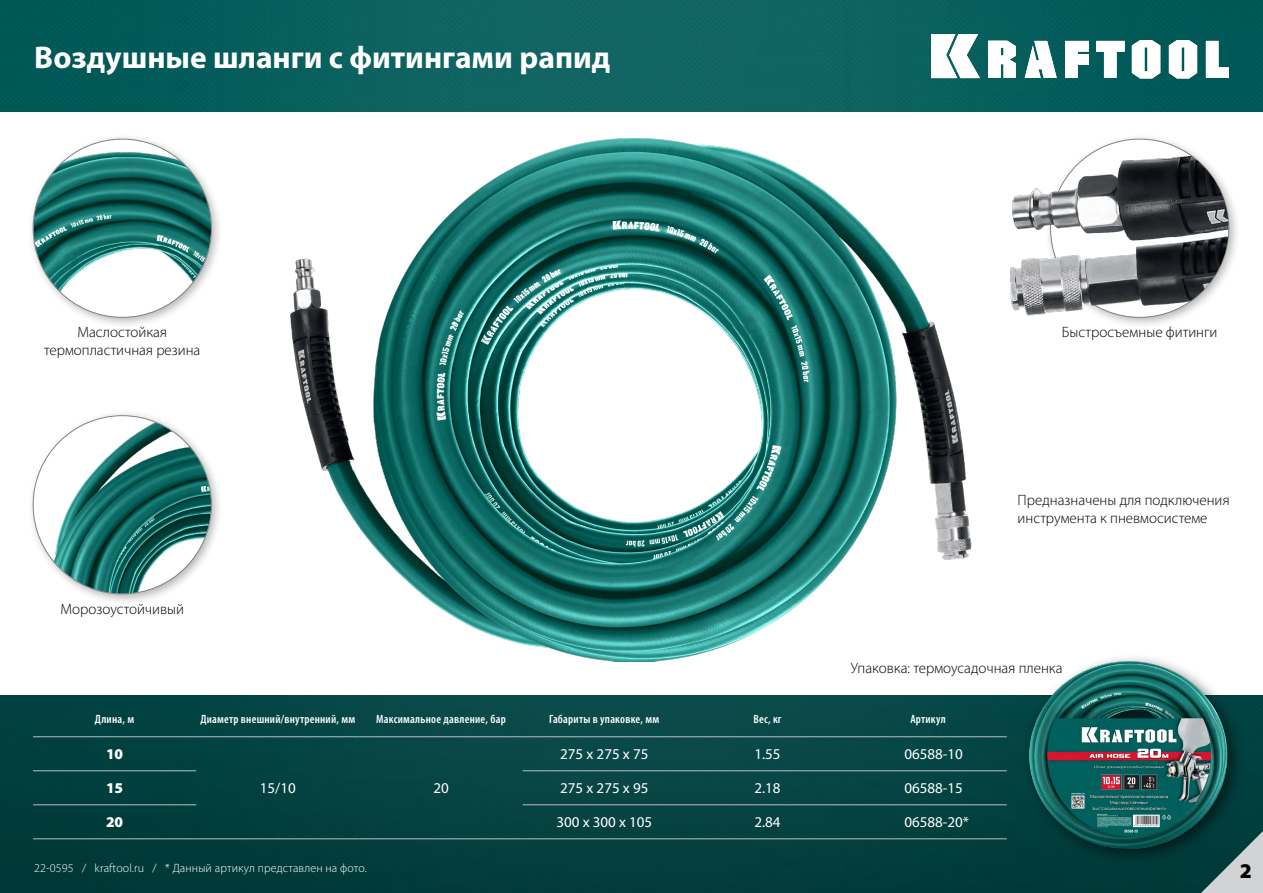
<style>
.page{position:relative;width:1263px;height:893px;background:#fff}
.page>*{position:absolute;margin:0;border:0;box-sizing:border-box;transform-origin:0 0}
.t1{font:700 31.5px "Myriad Pro";color:#fff}
.t2{font:900 21px "Myriad Pro";color:#000}
.t3{font:300 15px/18px "Myriad Pro";color:#000}
.t4{font:15px "Myriad Pro";color:#fff}
.t5{font:900 15px "Myriad Pro";color:#fff}
.t6{font:600 condensed 12px "Myriad Pro";letter-spacing:.02em;color:#fff}
.t7{font:300 12px "Myriad Pro";letter-spacing:.01em;color:#fff}
</style>
<div class="page">
<img style="left:291px;top:139px;width:680px;height:523px">
<div style="left:0;top:695px;width:1263px;height:198px;background:#044140"></div>
<div style="left:1020px;top:653px;width:225px;height:214px;background:#000;opacity:.55"></div>
<img style="left:1029px;top:662px;width:200px;height:188px">
<hr style="left:33px;top:838px;width:163px;height:1px;background:#bcbec0">
<hr style="left:196px;top:838px;width:163px;height:1px;background:#bcbec0">
<hr style="left:359px;top:838px;width:164px;height:1px;background:#bcbec0">
<hr style="left:523px;top:838px;width:163px;height:1px;background:#bcbec0">
<hr style="left:686px;top:838px;width:163px;height:1px;background:#bcbec0">
<hr style="left:849px;top:838px;width:158px;height:1px;background:#bcbec0">
<hr style="left:33px;top:736px;width:163px;height:1px;background:#bcbec0">
<hr style="left:196px;top:736px;width:163px;height:1px;background:#bcbec0">
<hr style="left:359px;top:736px;width:164px;height:1px;background:#bcbec0">
<hr style="left:523px;top:736px;width:163px;height:1px;background:#bcbec0">
<hr style="left:686px;top:736px;width:163px;height:1px;background:#bcbec0">
<hr style="left:849px;top:736px;width:158px;height:1px;background:#bcbec0">
<hr style="left:33px;top:770px;width:163px;height:1px;background:#bcbec0">
<hr style="left:523px;top:770px;width:163px;height:1px;background:#bcbec0">
<hr style="left:686px;top:770px;width:163px;height:1px;background:#bcbec0">
<hr style="left:849px;top:770px;width:158px;height:1px;background:#bcbec0">
<hr style="left:33px;top:804px;width:163px;height:1px;background:#bcbec0">
<hr style="left:523px;top:804px;width:163px;height:1px;background:#bcbec0">
<hr style="left:686px;top:804px;width:163px;height:1px;background:#bcbec0">
<hr style="left:849px;top:804px;width:158px;height:1px;background:#bcbec0">
<img style="left:0;top:0;width:1263px;height:111px">
<svg style="left:1025px;top:41px;width:32px;height:37px"></svg>
<svg style="left:1065px;top:41px;width:24px;height:37px"></svg>
<svg style="left:1096px;top:41px;width:29px;height:37px"></svg>
<svg style="left:1206px;top:41px;width:23px;height:37px"></svg>
<svg style="left:988px;top:41px;width:28px;height:37px"></svg>
<svg style="left:1132px;top:40px;width:28px;height:39px"></svg>
<svg style="left:1169px;top:40px;width:28px;height:39px"></svg>
<svg style="left:931px;top:34px;width:49px;height:44px"></svg>
<svg style="left:1201px;top:831px;width:62px;height:62px"></svg>
<div style="left:1044px;top:132px;width:197px;height:198px;background:#000;opacity:.3"></div>
<div style="left:1050px;top:139px;width:179px;height:178px;background:#fff;border-radius:50%"></div>
<div style="left:27px;top:132px;width:197px;height:198px;background:#000;opacity:.3"></div>
<img style="left:33px;top:139px;width:178px;height:178px;border-radius:89px">
<div style="left:27px;top:409px;width:197px;height:197px;background:#000;opacity:.3"></div>
<div style="left:33px;top:416px;width:178px;height:178px;background:#fff;border-radius:50%"></div>
<img style="left:47px;top:416px;width:164px;height:178px">
<img style="left:1010px;top:241px;width:218px;height:75px">
<img style="left:1012px;top:152px;width:216px;height:89px">
<h1 class="t1" style="left:34px;top:37px;width:578px">Воздушные шланги с фитингами рапид</h1>
<p class="t3" style="left:44px;top:322px;width:158px;text-align:center">Маслостойкая термопластичная резина</p>
<p class="t3" style="left:1062px;top:322px;width:157px">Быстросъемные фитинги</p>
<p class="t3" style="left:1017px;top:491px;width:213px">Предназначены для подключения инструмента к пневмосистеме</p>
<p class="t3" style="left:61px;top:599px;width:125px">Морозоустойчивый</p>
<p class="t3" style="left:851px;top:659px;width:213px">Упаковка: термоусадочная пленка</p>
<p class="t6" style="left:95px;top:712px;width:41px">Длина, м</p>
<p class="t6" style="left:200px;top:712px;width:156px">Диаметр внешний/внутренний, мм</p>
<p class="t6" style="left:376px;top:712px;width:131px">Максимальное давление, бар</p>
<p class="t6" style="left:549px;top:712px;width:112px">Габариты в упаковке, мм</p>
<p class="t6" style="left:753px;top:712px;width:30px">Вес, кг</p>
<p class="t6" style="left:910px;top:712px;width:37px">Артикул</p>
<p class="t5" style="left:106px;top:744px;width:19px">10</p>
<p class="t4" style="left:260px;top:779px;width:37px">15/10</p>
<p class="t4" style="left:433px;top:779px;width:17px">20</p>
<p class="t4" style="left:560px;top:745px;width:90px">275 х 275 х 75</p>
<p class="t4" style="left:754px;top:745px;width:28px">1.55</p>
<p class="t4" style="left:904px;top:745px;width:60px">06588-10</p>
<p class="t5" style="left:106px;top:778px;width:19px">15</p>
<p class="t4" style="left:560px;top:779px;width:90px">275 х 275 х 95</p>
<p class="t4" style="left:754px;top:779px;width:28px">2.18</p>
<p class="t4" style="left:904px;top:779px;width:60px">06588-15</p>
<p class="t5" style="left:106px;top:812px;width:19px">20</p>
<p class="t4" style="left:556px;top:813px;width:97px">300 х 300 х 105</p>
<p class="t4" style="left:754px;top:813px;width:28px">2.84</p>
<p class="t4" style="left:904px;top:813px;width:66px">06588-20*</p>
<p class="t7" style="left:34px;top:861px;width:334px">22-0595 / kraftool.ru / * Данный артикул представлен на фото.</p>
<h2 class="t2" style="left:1240px;top:856px;width:14px">2</h2>
</div>
